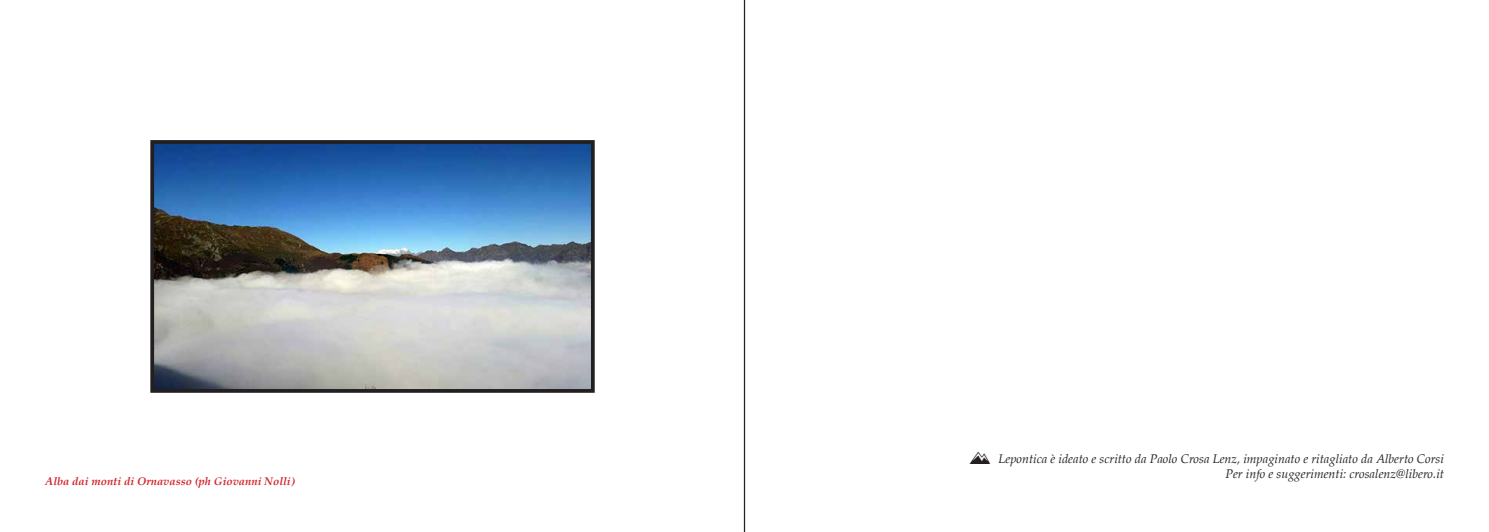
<style>
.page{position:relative;width:1489px;height:532px;background:#fff}
.page>*{position:absolute;margin:0;border:0;box-sizing:border-box;transform-origin:0 0}
.t1{font:17.5px "Mountain";color:#231f20}
.t2{font:italic 12.5px "Palatino";color:#231f20}
.t3{font:italic 700 11.25px "Palatino";color:#d1232a}
</style>
<div class="page">
<hr style="left:743px;top:0;width:2px;height:531px;background:#231f20">
<img style="left:155px;top:145px;width:434px;height:242px">
<div style="left:150px;top:140px;width:444px;height:252px;border:4px solid #231f20"></div>
<p class="t3" style="left:45px;top:472px;width:250px">Alba dai monti di Ornavasso (ph Giovanni Nolli)</p>
<p class="t1" style="left:969px;top:447px;width:23px">1</p>
<p class="t2" style="left:998px;top:448px;width:447px">Lepontica è ideato e scritto da Paolo Crosa Lenz, impaginato e ritagliato da Alberto Corsi</p>
<p class="t2" style="left:1225px;top:463px;width:220px">Per info e suggerimenti: crosalenz@libero.it</p>
</div>
